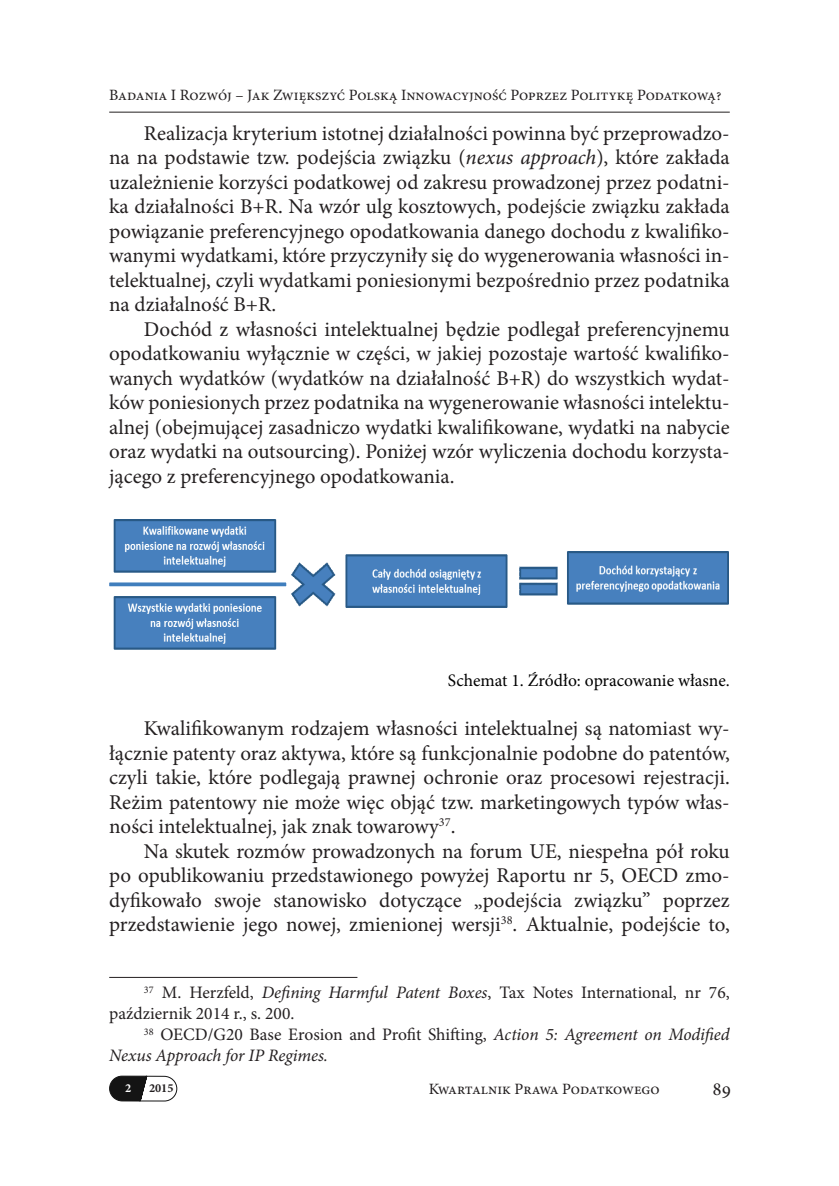
<style>
.page{position:relative;width:839px;height:1186px;background:#fff}
.page>*{position:absolute;margin:0;border:0;box-sizing:border-box;transform-origin:0 0}
.akapit{font:21px/24.5px "Minion Pro";color:#231f20;text-align:justify}
.t1{font:19.25px "Minion Pro";color:#231f20}
.przypisy{font:italic 17.5px/21px "Minion Pro";letter-spacing:-.01em;color:#231f20}
.przypisy-2{font:17.5px/21px "Minion Pro";color:#231f20}
.p_podtytuł{font:17.5px "Minion Pro";color:#000}
.t2{font:15.75px "Minion Pro";color:#231f20}
.t3{font:700 12.25px "Minion Pro";color:#231f20}
.t4{font:700 12.25px "Minion Pro";color:#fff}
.s1{font-style:italic}
.s2{font-style:normal}
</style>
<div class="page">
<hr style="left:109px;top:112px;width:620px;height:1px;background:#231f20">
<svg style="left:109px;top:1075px;width:68px;height:26px"></svg>
<hr style="left:109px;top:977px;width:248px;height:1px;background:#231f20">
<img style="left:109px;top:520px;width:619px;height:130px">
<p class="t2" style="left:109px;top:84px;width:613px">Badania I Rozwój – Jak Zwiększyć Polską Innowacyjność Poprzez Politykę Podatkową?</p>
<p class="akapit" style="left:109px;top:121px;width:622px;text-indent:35px">Realizacja kryterium istotnej działalności powinna być przeprowadzo&shy;na na podstawie tzw. podejścia związku (<span class="s1">nexus approach</span>), które zakłada uzależnienie korzyści podatkowej od zakresu prowadzonej przez podatni&shy;ka działalności B+R. Na wzór ulg kosztowych, podejście związku zakłada powiązanie preferencyjnego opodatkowania danego dochodu z kwalifiko&shy;wanymi wydatkami, które przyczyniły się do wygenerowania własności in&shy;telektualnej, czyli wydatkami poniesionymi bezpośrednio przez podatnika na działalność B+R.</p>
<p class="akapit" style="left:109px;top:317px;width:622px;text-indent:35px">Dochód z własności intelektualnej będzie podlegał preferencyjnemu opodatkowaniu wyłącznie w części, w jakiej pozostaje wartość kwalifiko&shy;wanych wydatków (wydatków na działalność B+R) do wszystkich wydat&shy;ków poniesionych przez podatnika na wygenerowanie własności intelektu&shy;alnej (obejmującej zasadniczo wydatki kwalifikowane, wydatki na nabycie oraz wydatki na outsourcing). Poniżej wzór wyliczenia dochodu korzysta&shy;jącego z preferencyjnego opodatkowania.</p>
<p class="p_podtytuł" style="left:448px;top:668px;width:283px">Schemat 1. Źródło: opracowanie własne.</p>
<p class="akapit" style="left:109px;top:716px;width:622px;text-indent:35px">Kwalifikowanym rodzajem własności intelektualnej są natomiast wy&shy;łącznie patenty oraz aktywa, które są funkcjonalnie podobne do patentów, czyli takie, które podlegają prawnej ochronie oraz procesowi rejestracji.<br>Reżim patentowy nie może więc objąć tzw. marketingowych typów włas&shy;ności intelektualnej, jak znak towarowy<sup>37</sup>.</p>
<p class="akapit" style="left:109px;top:838px;width:622px;text-indent:35px">Na skutek rozmów prowadzonych na forum UE, niespełna pół roku po opublikowaniu przedstawionego powyżej Raportu nr 5, OECD zmo&shy;dyfikowało swoje stanowisko dotyczące „podejścia związku” poprzez przedstawienie jego nowej, zmienionej wersji<sup>38</sup>. Aktualnie, podejście to,</p>
<p class="przypisy-2" style="left:109px;top:982px;width:622px;text-indent:35px"><sup>37</sup> M. Herzfeld, <span class="s1">Defining Harmful Patent Boxes</span>, Tax Notes International, nr 76, październik 2014 r., s. 200.</p>
<p class="przypisy" style="left:109px;top:1024px;width:622px;text-indent:35px"><sup>38</sup> <span class="s2">OECD/G20 Base Erosion and Profit Shifting,</span> Action 5: Agreement on Modified<br>Nexus Approach for IP Regimes.</p>
<p class="t4" style="left:125px;top:1079px;width:8px">2</p>
<p class="t3" style="left:149px;top:1079px;width:26px">2015</p>
<p class="t2" style="left:428px;top:1078px;width:232px">Kwartalnik Prawa Podatkowego</p>
<p class="t1" style="left:712px;top:1075px;width:20px">89</p>
</div>
